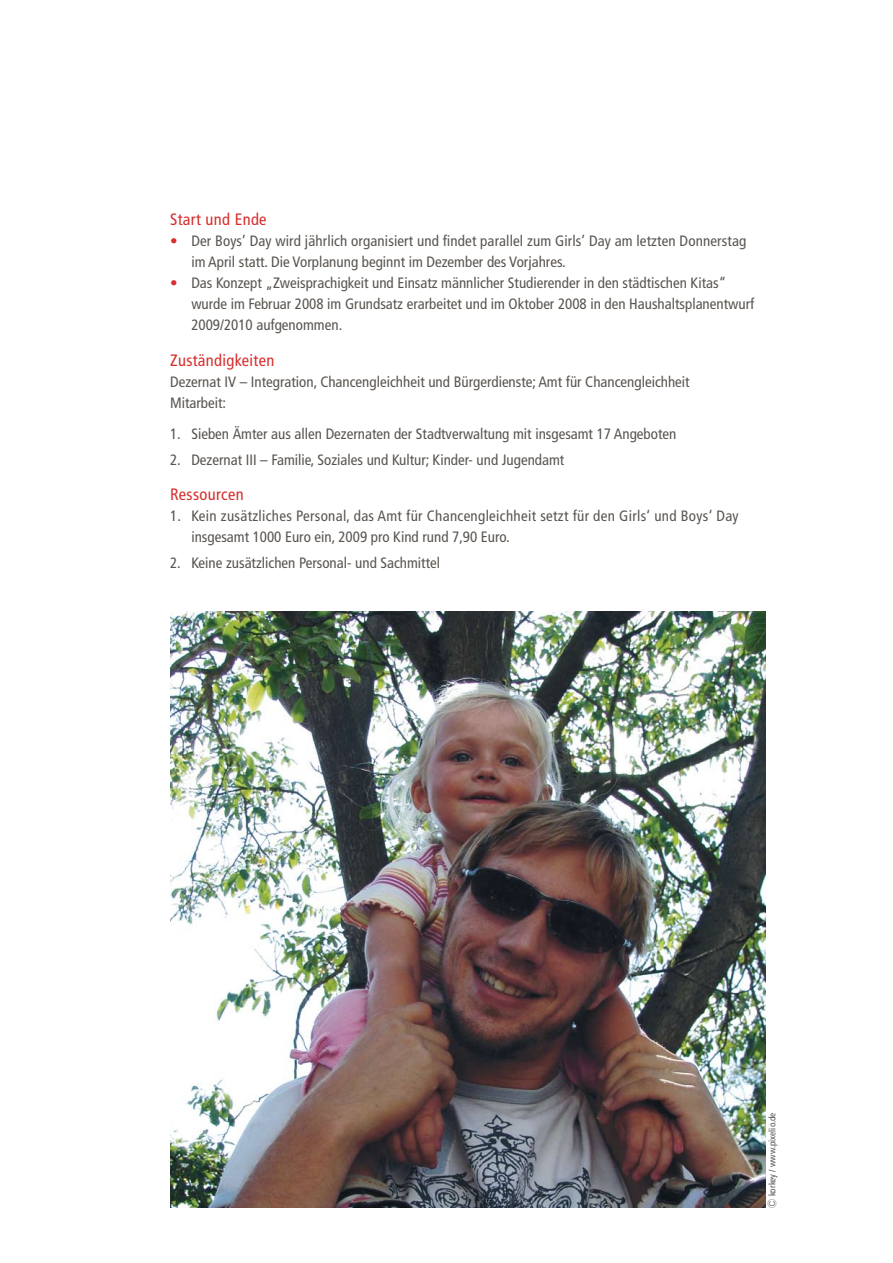
<style>
.page{position:relative;width:893px;height:1263px;background:#fff}
.page>*{position:absolute;margin:0;border:0;box-sizing:border-box;transform-origin:0 0}
.Zwischenhead_2_rot{font:condensed 16.5px "Frutiger";letter-spacing:.02em;color:#d62e2c}
.Copy_bullet_ohne_Abs{font:condensed 15px/21px "Frutiger";color:#59544f}
.Copy_mit_Zahlen{font:condensed 15px "Frutiger";color:#59544f}
.Copy_mit_Zahlen-2{font:condensed 15px/21px "Frutiger";letter-spacing:.02em;color:#59544f}
.Copy{font:condensed 15px/21px "Frutiger";color:#59544f}
.Copy-2{font:condensed 9.3px "Frutiger";color:#59544f}
.s1{color:#d62e2c}
.s2{font-family:"Hira Kaku Pro W3";font-stretch:normal;font-size:9px}
</style>
<div class="page">
<img style="left:170px;top:612px;width:595px;height:596px">
<p class="Zwischenhead_2_rot" style="left:170px;top:210px;width:98px">Start und Ende</p>
<p class="Copy_bullet_ohne_Abs" style="left:191px;top:230px;width:556px;text-indent:-21px"><span class="s1">•</span> Der Boys’ Day wird jährlich organisiert und findet parallel zum Girls’ Day am letzten Donnerstag im April statt. Die Vorplanung beginnt im Dezember des Vorjahres.</p>
<p class="Copy_bullet_ohne_Abs" style="left:191px;top:272px;width:564px;text-indent:-21px"><span class="s1">•</span> Das Konzept „Zweisprachigkeit und Einsatz männlicher Studierender in den städtischen Kitas“ wurde im Februar 2008 im Grundsatz erarbeitet und im Oktober 2008 in den Haushaltsplanentwurf<br>2009/2010 aufgenommen.</p>
<p class="Zwischenhead_2_rot" style="left:170px;top:350px;width:106px">Zuständigkeiten</p>
<p class="Copy" style="left:170px;top:371px;width:521px">Dezernat IV – Integration, Chancengleichheit und Bürgerdienste; Amt für Chancengleichheit<br>Mitarbeit:</p>
<p class="Copy_mit_Zahlen" style="left:170px;top:425px;width:508px">1. Sieben Ämter aus allen Dezernaten der Stadtverwaltung mit insgesamt 17 Angeboten</p>
<p class="Copy_mit_Zahlen" style="left:170px;top:451px;width:396px">2. Dezernat III – Familie, Soziales und Kultur; Kinder- und Jugendamt</p>
<p class="Zwischenhead_2_rot" style="left:170px;top:485px;width:75px">Ressourcen</p>
<p class="Copy_mit_Zahlen-2" style="left:191px;top:506px;width:549px;text-indent:-21px">1. Kein zusätzliches Personal, das Amt für Chancengleichheit setzt für den Girls‘ und Boys‘ Day insgesamt 1000 Euro ein, 2009 pro Kind rund 7,90 Euro.</p>
<p class="Copy_mit_Zahlen" style="left:170px;top:554px;width:272px">2. Keine zusätzlichen Personal- und Sachmittel</p>
<p class="Copy-2" style="left:767px;top:1208px;width:97px;rotate:-90deg"><span class="s2">Ⓒ</span> korkey / www.pixelio.de</p>
</div>
